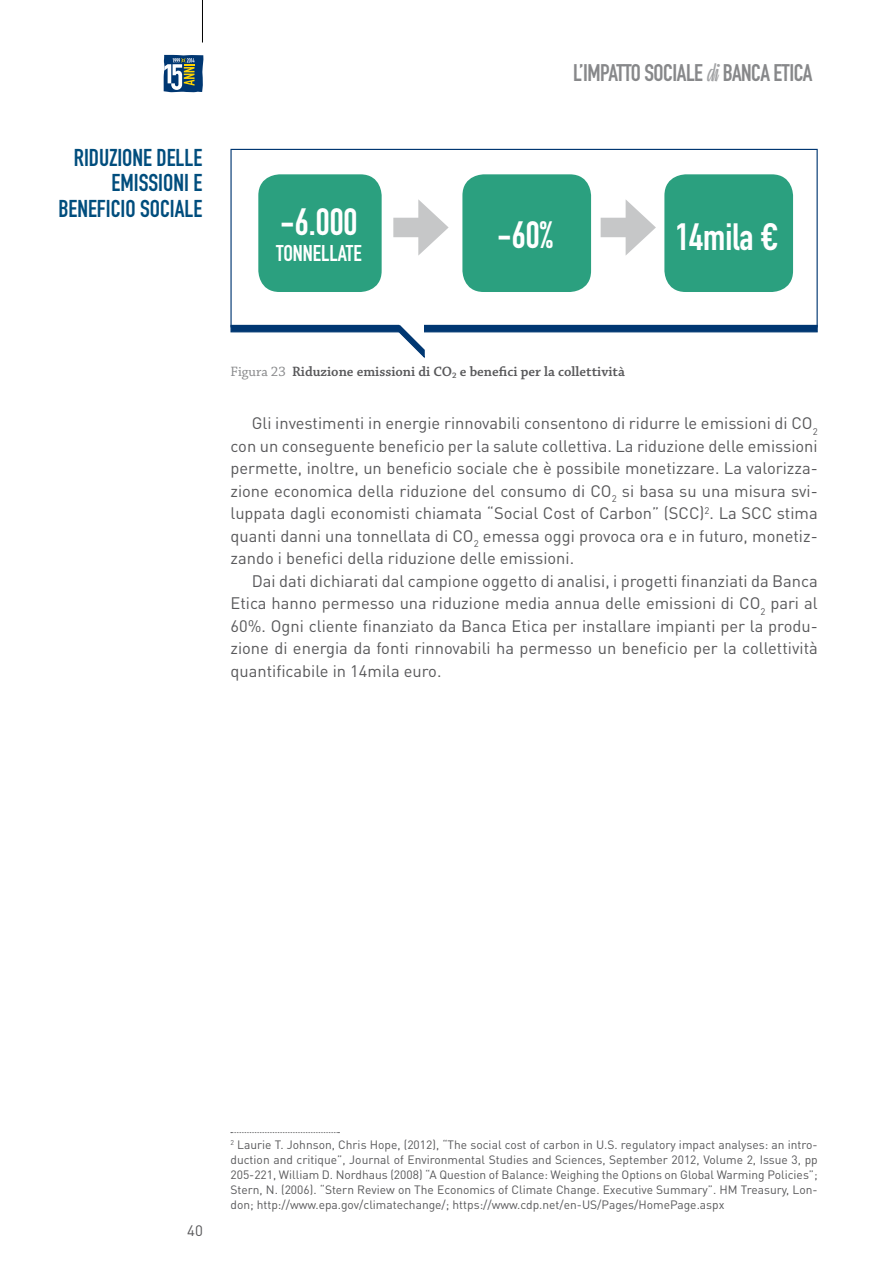
<style>
.page{position:relative;width:893px;height:1263px;background:#fff}
.page>*{position:absolute;margin:0;border:0;box-sizing:border-box;transform-origin:0 0}
.t1{font:37.5px "DIN Engschrift Std";color:#fff}
.t2{font:24px/25.5px "DIN Engschrift Std";color:#004d7d;text-align:right}
.t3{font:23.7px "DIN Engschrift Std";letter-spacing:-.02em;color:#87888a}
.t4{font:22.5px "DIN Engschrift Std";color:#fff}
.t5{font:16.5px/22.5px "DIN Pro";color:#58585a;text-align:justify}
.t6{font:15px "DIN Pro";color:#58585a}
.t7{font:600 14.25px "Chaparral Pro";color:#58585a}
.t8{font:12px/15px "DIN Pro";color:#58585a;text-align:justify}
.s1{font-family:"Linotype Gneisenauette";font-weight:300;color:#a1a2a4}
.s2{font-family:"DIN Cond";font-weight:700}
.s3{font-weight:400;color:#87888a}
</style>
<div class="page">
<hr style="left:202px;top:0;width:1px;height:43px;background:#000">
<svg style="left:164px;top:55px;width:39px;height:37px"></svg>
<div style="left:230px;top:149px;width:588px;height:178px;background:#fff;border:1px solid #003772"></div>
<div style="left:230px;top:325px;width:588px;height:7px;background:#003772"></div>
<svg style="left:395px;top:324px;width:30px;height:34px"></svg>
<div style="left:258px;top:174px;width:124px;height:118px;background:#2ba07f;border-radius:21px"></div>
<div style="left:462px;top:174px;width:129px;height:118px;background:#2ba07f;border-radius:21px"></div>
<div style="left:664px;top:174px;width:129px;height:118px;background:#2ba07f;border-radius:21px"></div>
<div style="left:393px;top:218px;width:37px;height:19px;background:#c6c7c8"></div>
<svg style="left:418px;top:199px;width:31px;height:57px"></svg>
<div style="left:601px;top:218px;width:36px;height:19px;background:#c6c7c8"></div>
<svg style="left:626px;top:200px;width:30px;height:55px"></svg>
<svg style="left:231px;top:1132px;width:108px;height:1px"></svg>
<h2 class="t2" style="left:58px;top:145px;width:145px">RIDUZIONE DELLE<br>EMISSIONI E<br>BENEFICIO SOCIALE</h2>
<h1 class="t1" style="left:280px;top:200px;width:79px">-6.000</h1>
<h3 class="t4" style="left:276px;top:240px;width:87px">TONN ELLATE</h3>
<h3 class="t3" style="left:573px;top:59px;width:210px">L’IMPATTO SOCIALE <span class="s1">di</span> BANCA ETICA</h3>
<h1 class="t1" style="left:497px;top:213px;width:57px">-60%</h1>
<h1 class="t1" style="left:675px;top:215px;width:105px">14MILA <span class="s2">€</span></h1>
<p class="t7" style="left:230px;top:363px;width:396px"><span class="s3">Figura 23</span> Riduzione emissioni di co <sub>2</sub> e benefici per la collettività</p>
<p class="t5" style="left:230px;top:411px;width:589px;text-indent:21px">Gli investimenti in energie rinnovabili consentono di ridurre le emissioni di CO<sub>2 </sub>con un conseguente beneficio per la salute collettiva. La riduzione delle emissioni permette, inoltre, un beneficio sociale che è possibile monetizzare. La valorizza&shy;zione economica della riduzione del consumo di CO<sub>2</sub> si basa su una misura svi&shy;luppata dagli economisti chiamata “Social Cost of Carbon” (SCC)<sup>2</sup>. La SCC stima quanti danni una tonnellata di CO<sub>2</sub> emessa oggi provoca ora e in futuro, monetiz&shy;zando i benefici della riduzione delle emissioni.</p>
<p class="t5" style="left:230px;top:569px;width:589px;text-indent:21px">Dai dati dichiarati dal campione oggetto di analisi, i progetti finanziati da Banca Etica hanno permesso una riduzione media annua delle emissioni di CO<sub>2</sub> pari al 60%. Ogni cliente finanziato da Banca Etica per installare impianti per la produ&shy;zione di energia da fonti rinnovabili ha permesso un beneficio per la collettività quantificabile in 14mila euro.</p>
<p class="t6" style="left:187px;top:1220px;width:17px">40</p>
<p class="t8" style="left:230px;top:1136px;width:589px"><sup>2</sup> Laurie T. Johnson, Chris Hope, (2012), “The social cost of carbon in U.S. regulatory impact analyses: an intro&shy;duction and critique”, Journal of Environmental Studies and Sciences, September 2012, Volume 2, Issue 3, pp 205-221, William D. Nordhaus (2008) “A Question of Balance: Weighing the Options on Global Warming Policies”; Stern, N. (2006). “Stern Review on The Economics of Climate Change. Executive Summary”. HM Treasury, Lon&shy;don; http://www.epa.gov/climatechange/; https://www.cdp.net/en-US/Pages/HomePage.aspx</p>
</div>
